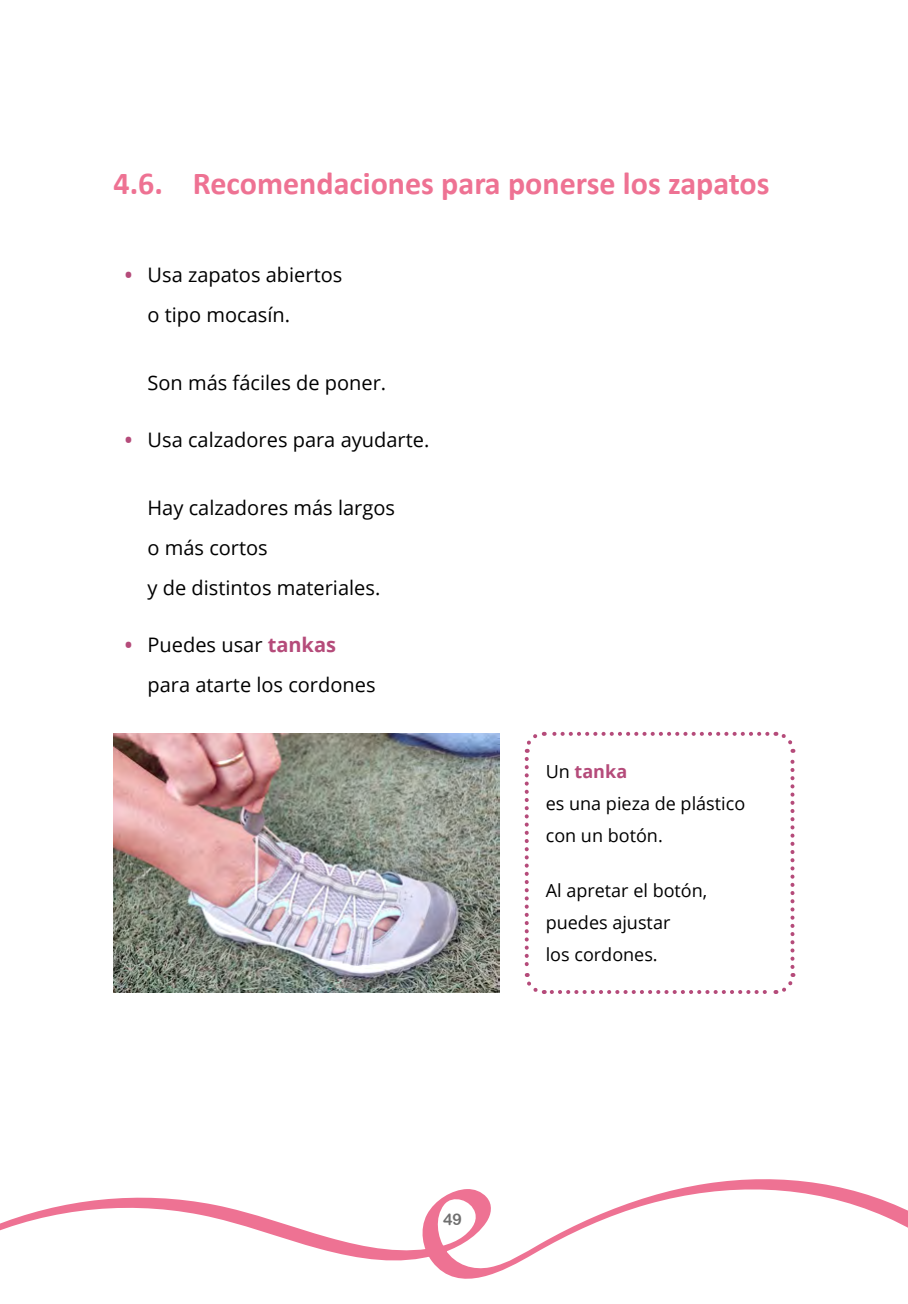
<style>
.page{position:relative;width:908px;height:1304px;background:#fff}
.page>*{position:absolute;margin:0;border:0;box-sizing:border-box;transform-origin:0 0}
.t1{font:700 32px "Calibri";color:#ee7293}
.t2{font:20px/40px "Open Sans";color:#000}
.t3{font:18px/32px "Open Sans";color:#000}
.t4{font:16px "Arial Rounded MT Bold";color:#6f6f6f}
.s1{font-weight:700;color:#b54b7a}
</style>
<div class="page">
<svg style="left:0;top:1179px;width:907px;height:100px"></svg>
<svg style="left:524px;top:759px;width:20px;height:235px"></svg>
<svg style="left:551px;top:973px;width:245px;height:21px"></svg>
<svg style="left:774px;top:731px;width:21px;height:236px"></svg>
<svg style="left:524px;top:731px;width:243px;height:22px"></svg>
<img style="left:113px;top:734px;width:386px;height:258px">
<h1 class="t1" style="left:113px;top:161px;width:657px">4.6. Recomendaciones para ponerse los zapatos</h1>
<p class="t2" style="left:147px;top:254px;width:196px;text-indent:-23px"><span class="s1">•</span> Usa zapatos abiertos o tipo mocasín.</p>
<p class="t2" style="left:147px;top:362px;width:240px">Son más fáciles de poner.</p>
<p class="t2" style="left:125px;top:419px;width:306px"><span class="s1">•</span> Usa calzadores para ayudarte.</p>
<p class="t2" style="left:147px;top:487px;width:249px">Hay calzadores más largos o más cortos<br>y de distintos materiales.</p>
<p class="t2" style="left:147px;top:624px;width:229px;text-indent:-23px"><span class="s1">•</span> Puedes usar <span class="s1">tankas </span>para atarte los cordones</p>
<p class="t3" style="left:545px;top:755px;width:201px">Un <span class="s1">tanka<br></span>es una pieza de plástico con un botón.</p>
<p class="t3" style="left:545px;top:874px;width:163px">Al apretar el botón, puedes ajustar<br>los cordones.</p>
<p class="t4" style="left:443px;top:1210px;width:21px">49</p>
</div>
